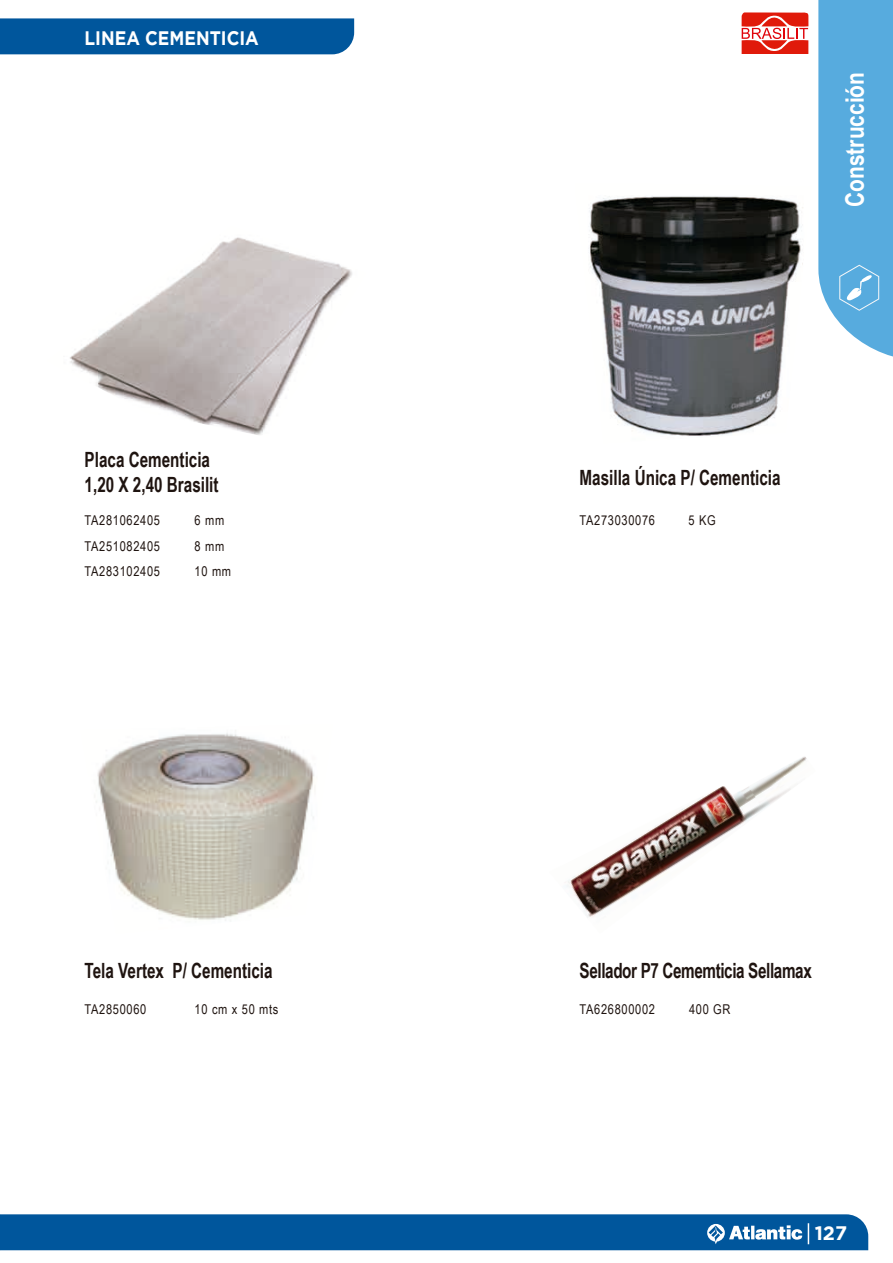
<style>
.page{position:relative;width:893px;height:1263px;background:#fff}
.page>*{position:absolute;margin:0;border:0;box-sizing:border-box;transform-origin:0 0}
.t1{font:700 25.5px "Arial Narrow";color:#fff}
.t2{font:700 21px/25.2px "Arial Narrow";color:#1f1410;scale:.89 1}
.t3{font:700 21px "Arial Narrow";letter-spacing:-.02em;color:#1f1410;scale:.89 1}
.t4{font:700 19.5px "Gotham";color:#fff;scale:.89 1}
.t5{font:700 19.5px "Gotham";color:#fff}
.t6{font:13.5px/25.5px "Arial Narrow";letter-spacing:.05em;color:#1f1410;text-align:justify}
</style>
<div class="page">
<div style="left:0;top:1214px;width:868px;height:36px;background:#00569c"></div>
<div style="left:0;top:18px;width:354px;height:36px;background:#00569c"></div>
<svg style="left:742px;top:12px;width:66px;height:42px"></svg>
<svg style="left:818px;top:0;width:75px;height:357px;background:#67b3e1"></svg>
<img style="left:70px;top:237px;width:282px;height:198px">
<img style="left:590px;top:196px;width:213px;height:240px">
<img style="left:96px;top:733px;width:218px;height:188px">
<img style="left:567px;top:756px;width:240px;height:162px">
<h3 class="t4" style="left:85px;top:27px;width:197px">LINEA CEMENTICIA</h3>
<h1 class="t1" style="left:835px;top:207px;width:136px;rotate:-90deg">Construcción</h1>
<h2 class="t2" style="left:85px;top:446px;width:152px">Placa Cementicia<br>1,20 X 2,40 Brasilit</h2>
<h2 class="t2" style="left:580px;top:464px;width:227px">Masilla Única P/ Cementicia</h2>
<p class="t6" style="left:85px;top:507px;width:77px">TA281062405<br>TA251082405<br>TA283102405</p>
<p class="t6" style="left:195px;top:507px;width:38px;text-align:left">6 mm<br>8 mm<br>10 mm</p>
<p class="t6" style="left:580px;top:507px;width:77px">TA273030076</p>
<p class="t6" style="left:689px;top:507px;width:29px">5 KG</p>
<h2 class="t2" style="left:85px;top:957px;width:213px">Tela Vertex P/ Cementicia</h2>
<h2 class="t3" style="left:580px;top:955px;width:262px">Sellador P7 Cememticia Sellamax</h2>
<p class="t6" style="left:85px;top:996px;width:63px">TA2850060</p>
<p class="t6" style="left:195px;top:996px;width:85px">10 cm x 50 mts</p>
<p class="t6" style="left:580px;top:996px;width:77px">TA626800002</p>
<p class="t6" style="left:689px;top:996px;width:43px">400 GR</p>
<h3 class="t5" style="left:815px;top:1222px;width:34px">127</h3>
</div>
